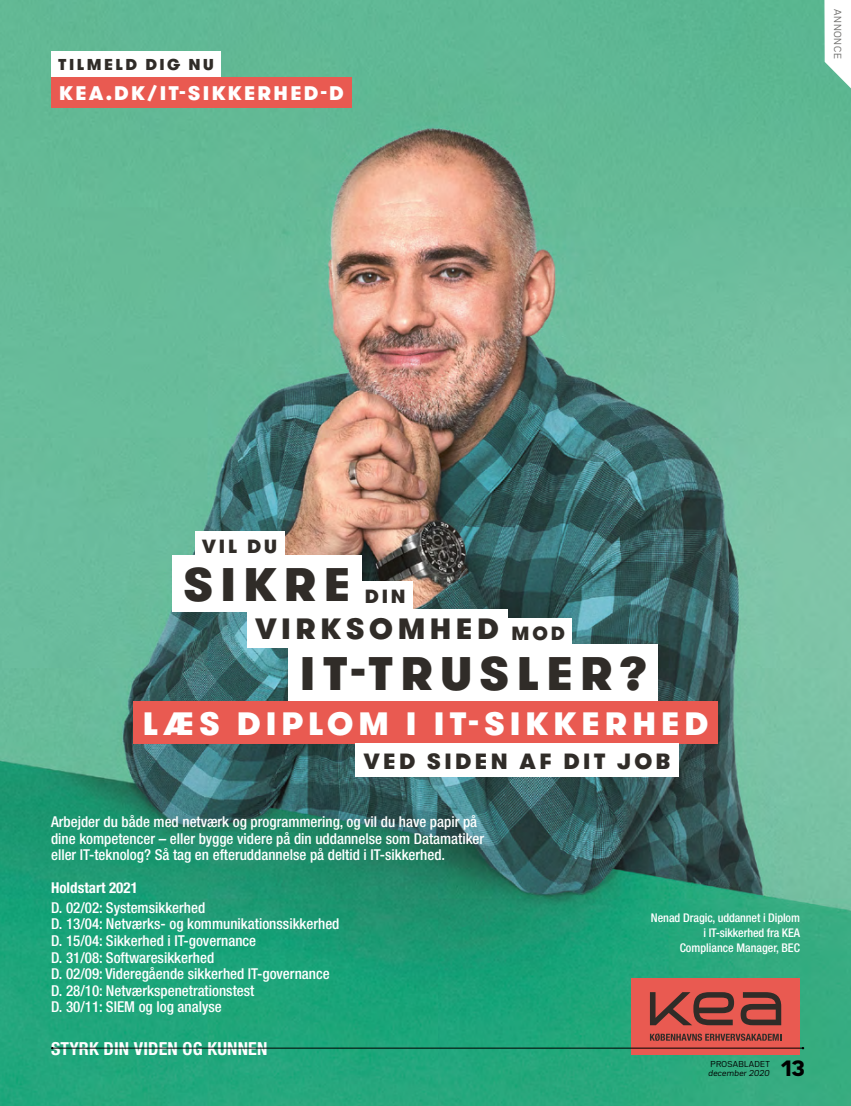
<style>
.page{position:relative;width:851px;height:1106px;background:#fff}
.page>*{position:absolute;margin:0;border:0;box-sizing:border-box;transform-origin:0 0}
.t1{font:900 46.95px "GT Walsheim";letter-spacing:.155em;color:#302c28}
.t2{font:900 32.4px "GT Walsheim";letter-spacing:.155em;color:#fff}
.t3{font:900 29.4px "GT Walsheim";letter-spacing:.155em;color:#302c28}
.t4{font:900 22.05px "GT Walsheim";letter-spacing:.155em;color:#302c28}
.t5{font:900 19.65px "GT Walsheim";letter-spacing:.115em;color:#fff}
.t6{font:900 19.5px "Bw Seido Raw";color:#000}
.t7{font:900 19.05px "GT Walsheim";letter-spacing:.15em;color:#302c28}
.t8{font:700 condensed 18px "Helvetica Neue LT Std";letter-spacing:.01em;color:#fff}
.t9{font:900 15.75px "GT Walsheim";letter-spacing:.155em;color:#302c28}
.t10{font:500 condensed 15px/16.5px "Helvetica Neue LT Std";color:#fff}
.t11{font:700 condensed 15px "Helvetica Neue LT Std";color:#fff}
.t12{font:500 condensed 12px/15px "Helvetica Neue LT Std";letter-spacing:-.005em;color:#fff;text-align:right}
.t13{font:9px "Bw Seido Raw";letter-spacing:.06em;color:#71706e}
.t14{font:italic 7.5px "Bw Seido Raw";letter-spacing:.04em;color:#000}
.t15{font:7.5px "Bw Seido Raw";letter-spacing:.04em;color:#000}
</style>
<div class="page">
<img style="left:0;top:0;width:850px;height:1106px">
<div style="left:133px;top:701px;width:584px;height:42px;background:#e95a51"></div>
<div style="left:504px;top:618px;width:68px;height:28px;background:#fff"></div>
<div style="left:357px;top:581px;width:56px;height:28px;background:#fff"></div>
<div style="left:195px;top:531px;width:89px;height:29px;background:#fff"></div>
<div style="left:172px;top:554px;width:190px;height:57px;background:#fff"></div>
<div style="left:247px;top:609px;width:260px;height:38px;background:#fff"></div>
<div style="left:288px;top:644px;width:369px;height:57px;background:#fff"></div>
<div style="left:355px;top:743px;width:324px;height:34px;background:#fff"></div>
<div style="left:631px;top:978px;width:168px;height:76px;background:#e95a51"></div>
<svg style="left:740px;top:992px;width:41px;height:33px"></svg>
<svg style="left:649px;top:992px;width:85px;height:33px"></svg>
<svg style="left:649px;top:1033px;width:132px;height:8px"></svg>
<div style="left:51px;top:51px;width:170px;height:26px;background:#fff"></div>
<div style="left:51px;top:77px;width:301px;height:31px;background:#e95a51"></div>
<hr style="left:52px;top:1047px;width:750px;height:1px;background:#000">
<svg style="left:824px;top:0;width:27px;height:88px"></svg>
<p class="t9" style="left:58px;top:54px;width:157px">TILMELD DIG NU</p>
<h3 class="t5" style="left:59px;top:80px;width:286px">KEA.DK/IT-SIKKERHED-D</h3>
<p class="t13" style="left:843px;top:9px;width:51px;rotate:90deg">ANNONCE</p>
<p class="t7" style="left:202px;top:533px;width:76px">VIL DU</p>
<h1 class="t1" style="left:183px;top:553px;width:169px">SIKRE</h1>
<h3 class="t3" style="left:255px;top:609px;width:245px">VIRKSOMHED</h3>
<h1 class="t1" style="left:300px;top:642px;width:348px">IT-TRUSLER?</h1>
<p class="t7" style="left:364px;top:583px;width:42px">DIN</p>
<p class="t7" style="left:511px;top:620px;width:55px">MOD</p>
<h2 class="t2" style="left:143px;top:701px;width:567px">LÆS DIPLOM I IT-SIKKERHED</h2>
<h3 class="t4" style="left:364px;top:746px;width:308px">VED SIDEN AF DIT JOB</h3>
<p class="t10" style="left:51px;top:813px;width:434px">Arbejder du både med netværk og programmering, og vil du have papir på dine kompetencer – eller bygge videre på din uddannelse som Datamatiker eller IT-teknolog? Så tag en efteruddannelse på deltid i IT-sikkerhed.</p>
<p class="t11" style="left:51px;top:879px;width:88px">Holdstart 2021</p>
<p class="t10" style="left:51px;top:899px;width:290px">D. 02/02: Systemsikkerhed<br>D. 13/04: Netværks- og kommunikationssikkerhed D. 15/04: Sikkerhed i IT-governance<br>D. 31/08: Softwaresikkerhed<br>D. 02/09: Videregående sikkerhed IT-governance D. 28/10: Netværkspenetrationstest<br>D. 30/11: SIEM og log analyse</p>
<p class="t8" style="left:51px;top:1037px;width:218px">STYRK DIN VIDEN OG KUNNEN</p>
<p class="t12" style="left:650px;top:909px;width:151px">Nenad Dragic, uddannet i Diplom i IT-sikkerhed fra KEA<br>Compliance Manager, BEC</p>
<p class="t15" style="left:710px;top:1058px;width:61px">PROSABLADET</p>
<p class="t14" style="left:708px;top:1067px;width:63px">december 2020</p>
<h3 class="t6" style="left:781px;top:1054px;width:25px">13</h3>
</div>
